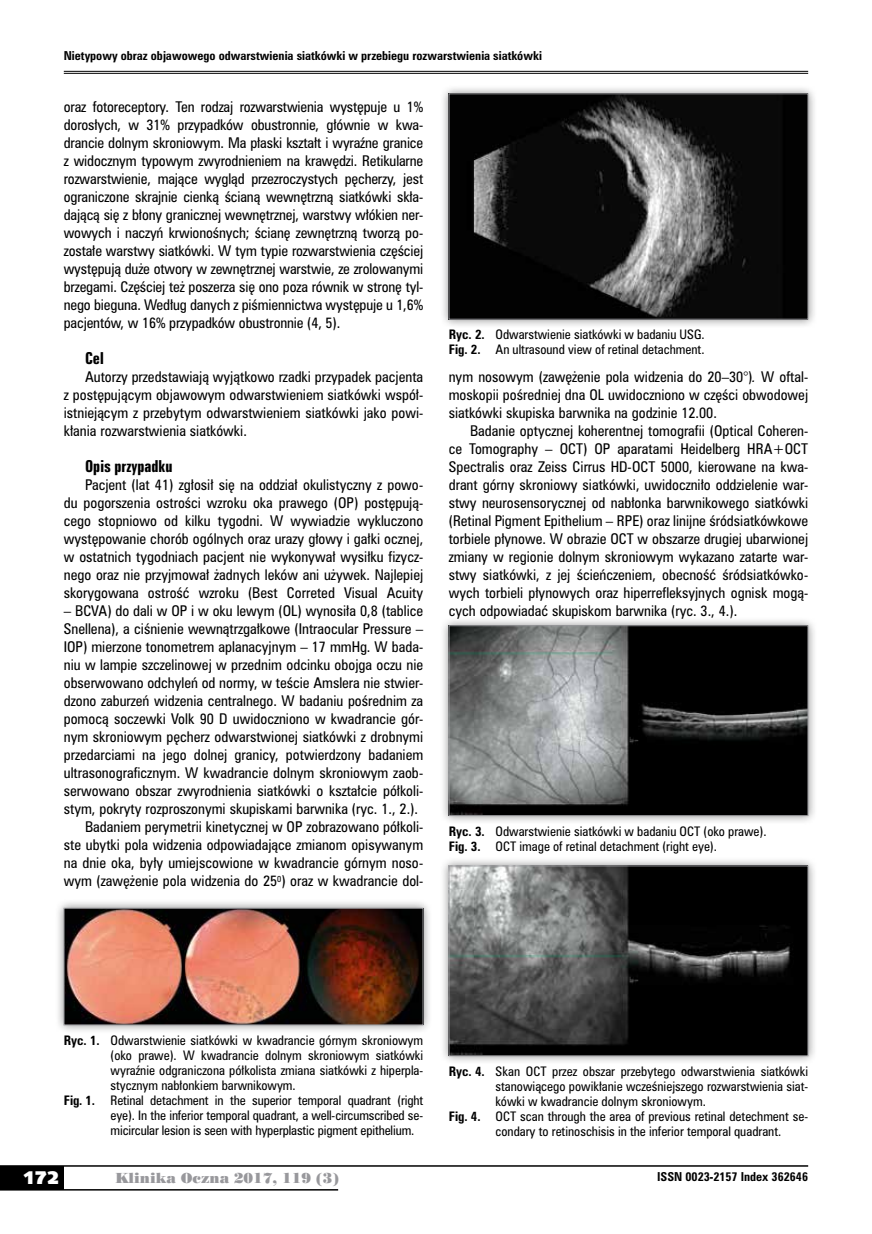
<style>
.page{position:relative;width:872px;height:1234px;background:#fff}
.page>*{position:absolute;margin:0;border:0;box-sizing:border-box;transform-origin:0 0}
.t1{font:18px "Humanst 531 U Blk PL";color:#fff}
.t2{font:15px "Zurich Bd X Cn PL";color:#000}
.t3{font:13.5px/18px "Zurich Cn PL";color:#000;text-align:justify}
.t4{font:13.5px "Poster Bodoni PL";color:#98989c}
.t5{font:12px/15px "Zurich Cn PL";color:#000;text-align:justify}
.t6{font:700 12px "Zurich Cn PL";color:#000}
.t7{font:700 11.25px "Zurich Cn PL";color:#000}
.s1{font-weight:700}
.s2{font-style:italic}
</style>
<div class="page">
<div style="left:0;top:1165px;width:64px;height:24px;background:#000"></div>
<hr style="left:0;top:1164px;width:808px;height:2px;background:#000">
<hr style="left:0;top:1188px;width:338px;height:2px;background:#000">
<hr style="left:64px;top:71px;width:744px;height:1px;background:#000">
<hr style="left:64px;top:73px;width:744px;height:1px;background:#000">
<div style="left:55px;top:898px;width:377px;height:135px;background:#000;opacity:.45"></div>
<img style="left:66px;top:909px;width:355px;height:113px">
<div style="left:64px;top:907px;width:359px;height:117px;border:1px solid #98989c"></div>
<div style="left:440px;top:85px;width:377px;height:243px;background:#000;opacity:.45"></div>
<img style="left:451px;top:96px;width:355px;height:221px">
<div style="left:440px;top:616px;width:377px;height:209px;background:#000;opacity:.45"></div>
<img style="left:451px;top:627px;width:355px;height:186px">
<div style="left:449px;top:625px;width:359px;height:190px;border:1px solid #98989c"></div>
<div style="left:440px;top:856px;width:377px;height:209px;background:#000;opacity:.45"></div>
<img style="left:451px;top:867px;width:355px;height:186px">
<div style="left:449px;top:865px;width:359px;height:190px;border:1px solid #98989c"></div>
<p class="t7" style="left:64px;top:48px;width:480px">Nietypowy obraz objawowego odwarstwienia siatkówki w przebiegu rozwarstwienia siatkówki</p>
<p class="t3" style="left:64px;top:97px;width:361px">oraz fotoreceptory. Ten rodzaj rozwarstwienia występuje u 1% dorosłych, w 31% przypadków obustronnie, głównie w kwa&shy;drancie dolnym skroniowym. Ma płaski kształt i wyraźne granice z widocznym typowym zwyrodnieniem na krawędzi. Retikularne rozwarstwienie, mające wygląd przezroczystych pęcherzy, jest ograniczone skrajnie cienką ścianą wewnętrzną siatkówki skła&shy;dającą się z błony granicznej wewnętrznej, warstwy włókien ner&shy;wowych i naczyń krwionośnych; ścianę zewnętrzną tworzą po&shy;zostałe warstwy siatkówki. W tym typie rozwarstwienia częściej występują duże otwory w zewnętrznej warstwie, ze zrolowanymi brzegami. Częściej też poszerza się ono poza równik w stronę tyl&shy;nego bieguna. Według danych z piśmiennictwa występuje u 1,6% pacjentów, w 16% przypadków obustronnie (4, 5).</p>
<p class="t2" style="left:85px;top:348px;width:20px">Cel</p>
<p class="t3" style="left:64px;top:367px;width:361px;text-indent:21px">Autorzy przedstawiają wyjątkowo rzadki przypadek pacjenta z postępującym objawowym odwarstwieniem siatkówki współ&shy;istniejącym z przebytym odwarstwieniem siatkówki jako powi&shy;kłania rozwarstwienia siatkówki.</p>
<p class="t2" style="left:85px;top:456px;width:89px">Opis przypadku</p>
<p class="t3" style="left:64px;top:475px;width:361px;text-indent:21px">Pacjent (lat 41) zgłosił się na oddział okulistyczny z powo&shy;du pogorszenia ostrości wzroku oka prawego (OP) postępują&shy;cego stopniowo od kilku tygodni. W wywiadzie wykluczono występowanie chorób ogólnych oraz urazy głowy i gałki ocznej, w ostatnich tygodniach pacjent nie wykonywał wysiłku fizycz&shy;nego oraz nie przyjmował żadnych leków ani używek. Najlepiej skorygowana ostrość wzroku (Best Correted Visual Acuity</p>
<p class="t3" style="left:64px;top:601px;width:361px">– BCVA) do dali w OP i w oku lewym (OL) wynosiła 0,8 (tablice</p>
<p class="t3" style="left:64px;top:619px;width:361px">Snellena), a ciśnienie wewnątrzgałkowe (Intraocular Pressure –</p>
<p class="t3" style="left:64px;top:637px;width:361px">IOP) mierzone tonometrem aplanacyjnym – 17 mmHg. W bada-</p>
<p class="t3" style="left:64px;top:655px;width:361px">niu w lampie szczelinowej w przednim odcinku obojga oczu nie</p>
<p class="t3" style="left:64px;top:673px;width:361px">obserwowano odchyleń od normy, w teście Amslera nie stwier-</p>
<p class="t3" style="left:64px;top:691px;width:361px">dzono zaburzeń widzenia centralnego. W badaniu pośrednim za</p>
<p class="t3" style="left:64px;top:709px;width:361px">pomocą soczewki Volk 90 D uwidoczniono w kwadrancie gór-</p>
<p class="t3" style="left:64px;top:727px;width:361px">nym skroniowym pęcherz odwarstwionej siatkówki z drobnymi</p>
<p class="t3" style="left:64px;top:745px;width:361px">przedarciami na jego dolnej granicy, potwierdzony badaniem</p>
<p class="t3" style="left:64px;top:763px;width:361px">ultrasonograficznym. W kwadrancie dolnym skroniowym zaob-</p>
<p class="t3" style="left:64px;top:781px;width:361px">serwowano obszar zwyrodnienia siatkówki o kształcie półkoli-</p>
<p class="t3" style="left:64px;top:799px;width:356px">stym, pokryty rozproszonymi skupiskami barwnika (ryc. 1., 2.).</p>
<p class="t3" style="left:85px;top:817px;width:340px">Badaniem perymetrii kinetycznej w OP zobrazowano półkoli-</p>
<p class="t3" style="left:64px;top:835px;width:361px">ste ubytki pola widzenia odpowiadające zmianom opisywanym</p>
<p class="t3" style="left:64px;top:853px;width:361px">na dnie oka, były umiejscowione w kwadrancie górnym noso-</p>
<p class="t3" style="left:64px;top:871px;width:361px">wym (zawężenie pola widzenia do 25<sup>0</sup>) oraz w kwadrancie dol-</p>
<p class="t5" style="left:449px;top:327px;width:257px"><span class="s1">Ryc. 2.</span> Odwarstwienie siatkówki w badaniu USG.<br><span class="s1">Fig. 2.</span> An ultrasound view of retinal detachment.</p>
<p class="t3" style="left:449px;top:367px;width:361px">nym nosowym (zawężenie pola widzenia do 20–30°)<span class="s2">.</span> W oftal&shy;moskopii pośredniej dna OL uwidoczniono w części obwodowej siatkówki skupiska barwnika na godzinie 12.00.</p>
<p class="t3" style="left:449px;top:421px;width:361px;text-indent:21px">Badanie optycznej koherentnej tomografii (Optical Coheren&shy;ce Tomography – OCT) OP aparatami Heidelberg HRA+OCT Spectralis oraz Zeiss Cirrus HD-OCT 5000, kierowane na kwa&shy;drant górny skroniowy siatkówki, uwidoczniło oddzielenie war&shy;stwy neurosensorycznej od nabłonka barwnikowego siatkówki (Retinal Pigment Epithelium – RPE) oraz linijne śródsiatkówkowe torbiele płynowe. W obrazie OCT w obszarze drugiej ubarwionej zmiany w regionie dolnym skroniowym wykazano zatarte war&shy;stwy siatkówki, z jej ścieńczeniem, obecność śródsiatkówko&shy;wych torbieli płynowych oraz hiperrefleksyjnych ognisk mogą&shy;cych odpowiadać skupiskom barwnika (ryc. 3., 4.).</p>
<p class="t5" style="left:449px;top:823px;width:319px"><span class="s1">Ryc. 3.</span> Odwarstwienie siatkówki w badaniu OCT (oko prawe).<br><span class="s1">Fig. 3.</span> OCT image of retinal detachment (right eye).</p>
<p class="t5" style="left:111px;top:1032px;width:314px;text-indent:-47px"><span class="s1">Ryc. 1.</span> Odwarstwienie siatkówki w kwadrancie górnym skroniowym (oko prawe). W kwadrancie dolnym skroniowym siatkówki wyraźnie odgraniczona półkolista zmiana siatkówki z hiperpla&shy;stycznym nabłonkiem barwnikowym.</p>
<p class="t6" style="left:64px;top:1092px;width:33px">Fig. 1.</p>
<p class="t5" style="left:111px;top:1092px;width:314px">Retinal detachment in the superior temporal quadrant (right eye). In the inferior temporal quadrant, a well-circumscribed se&shy;micircular lesion is seen with hyperplastic pigment epithelium.</p>
<p class="t5" style="left:449px;top:1063px;width:361px"><span class="s1">Ryc. 4.</span> Skan OCT przez obszar przebytego odwarstwienia siatkówki</p>
<p class="t5" style="left:495px;top:1078px;width:314px">stanowiącego powikłanie wcześniejszego rozwarstwienia siat-</p>
<p class="t5" style="left:495px;top:1093px;width:212px">kówki w kwadrancie dolnym skroniowym.</p>
<p class="t5" style="left:449px;top:1108px;width:361px"><span class="s1">Fig. 4.</span> OCT scan through the area of previous retinal detechment se-</p>
<p class="t5" style="left:495px;top:1123px;width:287px">condary to retinoschisis in the inferior temporal quadrant.</p>
<h1 class="t1" style="left:23px;top:1165px;width:38px">172</h1>
<p class="t4" style="left:115px;top:1168px;width:225px">Klinika Oczna 2017, 119 (3)</p>
<p class="t7" style="left:657px;top:1168px;width:152px">ISSN 0023-2157 Index 362646</p>
</div>
